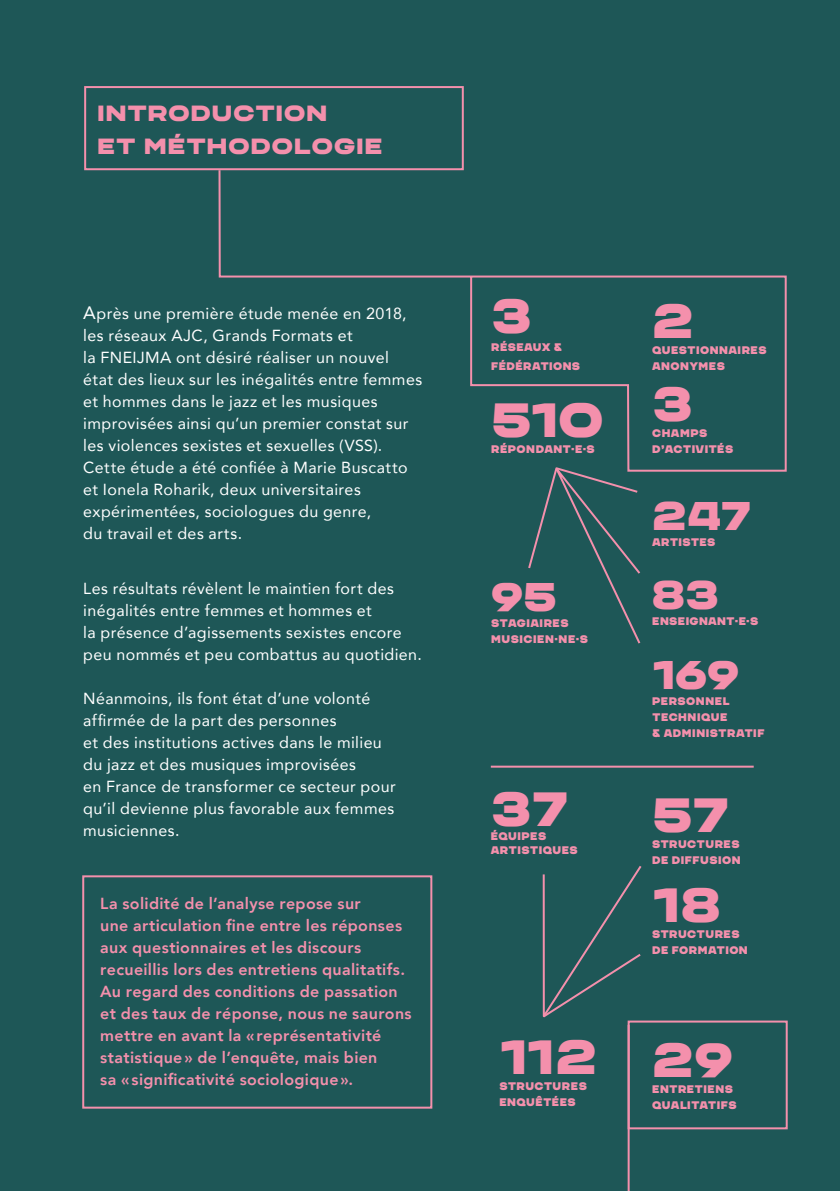
<style>
.page{position:relative;width:840px;height:1191px;background:#fff}
.page>*{position:absolute;margin:0;border:0;box-sizing:border-box;transform-origin:0 0}
.tecte_courant_chiffre_clé{font:expanded 48px "CHANEY";letter-spacing:.005em;color:#f490ac}
.tecte_courant_chiffre_clé-2{font:expanded 40px "CHANEY";letter-spacing:-.005em;color:#f490ac}
.titre_blanc{font:expanded 22px "CHANEY";letter-spacing:.045em;color:#f490ac}
.texte_courant_blanc{font:16px/22px "Avenir";letter-spacing:.025em;color:#fff}
.texte_courant_blanc-2{font:800 16px/22px "Avenir";letter-spacing:.02em;color:#f490ac}
.tecte_courant_chiffre_clé-3{font:11px/16px "CHANEY";letter-spacing:.035em;color:#f490ac}
.tecte_courant_chiffre_clé-4{font:11px "CHANEY";letter-spacing:.015em;color:#f490ac}
.tecte_courant_chiffre_clé-5{font:11px "CHANEY";letter-spacing:.01em;color:#f490ac}
.s1{font-size:18px}
</style>
<div class="page">
<div style="left:0;top:0;width:839px;height:1191px;background:#1e5757"></div>
<div style="left:84px;top:86px;width:379px;height:84px;border:2px solid #f490ac"></div>
<div style="left:82px;top:875px;width:350px;height:233px;border:2px solid #f490ac"></div>
<svg style="left:217px;top:168px;width:570px;height:304px"></svg>
<hr style="left:490px;top:765px;width:263px;height:2px;background:#f490ac">
<svg style="left:526px;top:454px;width:116px;height:190px"></svg>
<svg style="left:542px;top:866px;width:246px;height:325px"></svg>
<div style="left:627px;top:1020px;width:160px;height:109px;border:2px solid #f490ac"></div>
<p class="titre_blanc" style="left:97px;top:100px;width:231px">INTRODUCTION</p>
<p class="titre_blanc" style="left:97px;top:133px;width:286px">ET MÉTHODOLOGIE</p>
<p class="texte_courant_blanc" style="left:83px;top:302px;width:340px"><span class="s1">A</span>près une première étude menée en 2018, les réseaux AJC, Grands Formats et<br>la FNEIJMA ont désiré réaliser un nouvel état des lieux sur les inégalités entre femmes et hommes dans le jazz et les musiques improvisées ainsi qu’un premier constat sur les violences sexistes et sexuelles (VSS).<br>Cette étude a été confiée à Marie Buscatto et Ionela Roharik, deux universitaires expérimentées, sociologues du genre,<br>du travail et des arts.</p>
<p class="texte_courant_blanc" style="left:83px;top:577px;width:340px">Les résultats révèlent le maintien fort des inégalités entre femmes et hommes et<br>la présence d’agissements sexistes encore peu nommés et peu combattus au quotidien.</p>
<p class="texte_courant_blanc" style="left:83px;top:687px;width:314px">Néanmoins, ils font état d’une volonté affirmée de la part des personnes<br>et des institutions actives dans le milieu du jazz et des musiques improvisées<br>en France de transformer ce secteur pour qu’il devienne plus favorable aux femmes musiciennes.</p>
<p class="texte_courant_blanc-2" style="left:100px;top:892px;width:313px">La solidité de l’analyse repose sur<br>une articulation fine entre les réponses aux questionnaires et les discours recueillis lors des entretiens qualitatifs.<br>Au regard des conditions de passation et des taux de réponse, nous ne saurons mettre en avant la «représentativité statistique» de l’enquête, mais bien<br>sa «significativité sociologique».</p>
<p class="tecte_courant_chiffre_clé" style="left:491px;top:286px;width:42px">3</p>
<p class="tecte_courant_chiffre_clé-3" style="left:491px;top:338px;width:90px;line-height:18.4px">RÉSEAUX &amp;<br>FÉDÉRATIONS</p>
<p class="tecte_courant_chiffre_clé" style="left:491px;top:391px;width:114px">510</p>
<p class="tecte_courant_chiffre_clé-3" style="left:491px;top:441px;width:105px">RÉPONDANT·E·S</p>
<p class="tecte_courant_chiffre_clé-2" style="left:491px;top:572px;width:67px">95</p>
<p class="tecte_courant_chiffre_clé-3" style="left:491px;top:615px;width:79px">STAGIAIRES</p>
<p class="tecte_courant_chiffre_clé-3" style="left:491px;top:631px;width:98px">MUSICIEN·NE·S</p>
<p class="tecte_courant_chiffre_clé" style="left:490px;top:780px;width:79px">37</p>
<p class="tecte_courant_chiffre_clé-3" style="left:490px;top:828px;width:57px">ÉQUIPES</p>
<p class="tecte_courant_chiffre_clé-3" style="left:490px;top:842px;width:88px">ARTISTIQUES</p>
<p class="tecte_courant_chiffre_clé" style="left:499px;top:1027px;width:99px">112</p>
<p class="tecte_courant_chiffre_clé-3" style="left:499px;top:1077px;width:89px">STRUCTURES<br>ENQUÊTÉES</p>
<p class="tecte_courant_chiffre_clé" style="left:651px;top:291px;width:43px">2</p>
<p class="tecte_courant_chiffre_clé-3" style="left:651px;top:342px;width:116px">QUESTIONNAIRES<br>ANONYMES</p>
<p class="tecte_courant_chiffre_clé" style="left:651px;top:375px;width:42px">3</p>
<p class="tecte_courant_chiffre_clé-3" style="left:651px;top:425px;width:82px">CHAMPS<br>D’ACTIVITÉS</p>
<p class="tecte_courant_chiffre_clé-2" style="left:651px;top:491px;width:101px">247</p>
<p class="tecte_courant_chiffre_clé-5" style="left:651px;top:535px;width:65px">ARTISTES</p>
<p class="tecte_courant_chiffre_clé-2" style="left:651px;top:571px;width:69px">83</p>
<p class="tecte_courant_chiffre_clé-3" style="left:651px;top:613px;width:108px">ENSEIGNANT·E·S</p>
<p class="tecte_courant_chiffre_clé-2" style="left:651px;top:650px;width:88px">169</p>
<p class="tecte_courant_chiffre_clé-3" style="left:651px;top:693px;width:114px">PERSONNEL<br>TECHNIQUE<br>&amp; ADMINISTRATIF</p>
<p class="tecte_courant_chiffre_clé" style="left:651px;top:785px;width:79px">57</p>
<p class="tecte_courant_chiffre_clé-3" style="left:651px;top:836px;width:89px">STRUCTURES</p>
<p class="tecte_courant_chiffre_clé-3" style="left:651px;top:852px;width:90px">DE DIFFUSION</p>
<p class="tecte_courant_chiffre_clé" style="left:651px;top:875px;width:70px">18</p>
<p class="tecte_courant_chiffre_clé-3" style="left:651px;top:926px;width:97px">STRUCTURES<br>DE FORMATION</p>
<p class="tecte_courant_chiffre_clé" style="left:651px;top:1031px;width:82px">29</p>
<p class="tecte_courant_chiffre_clé-3" style="left:651px;top:1081px;width:82px">ENTRETIENS</p>
<p class="tecte_courant_chiffre_clé-4" style="left:651px;top:1098px;width:86px">QUALITATIFS</p>
</div>
